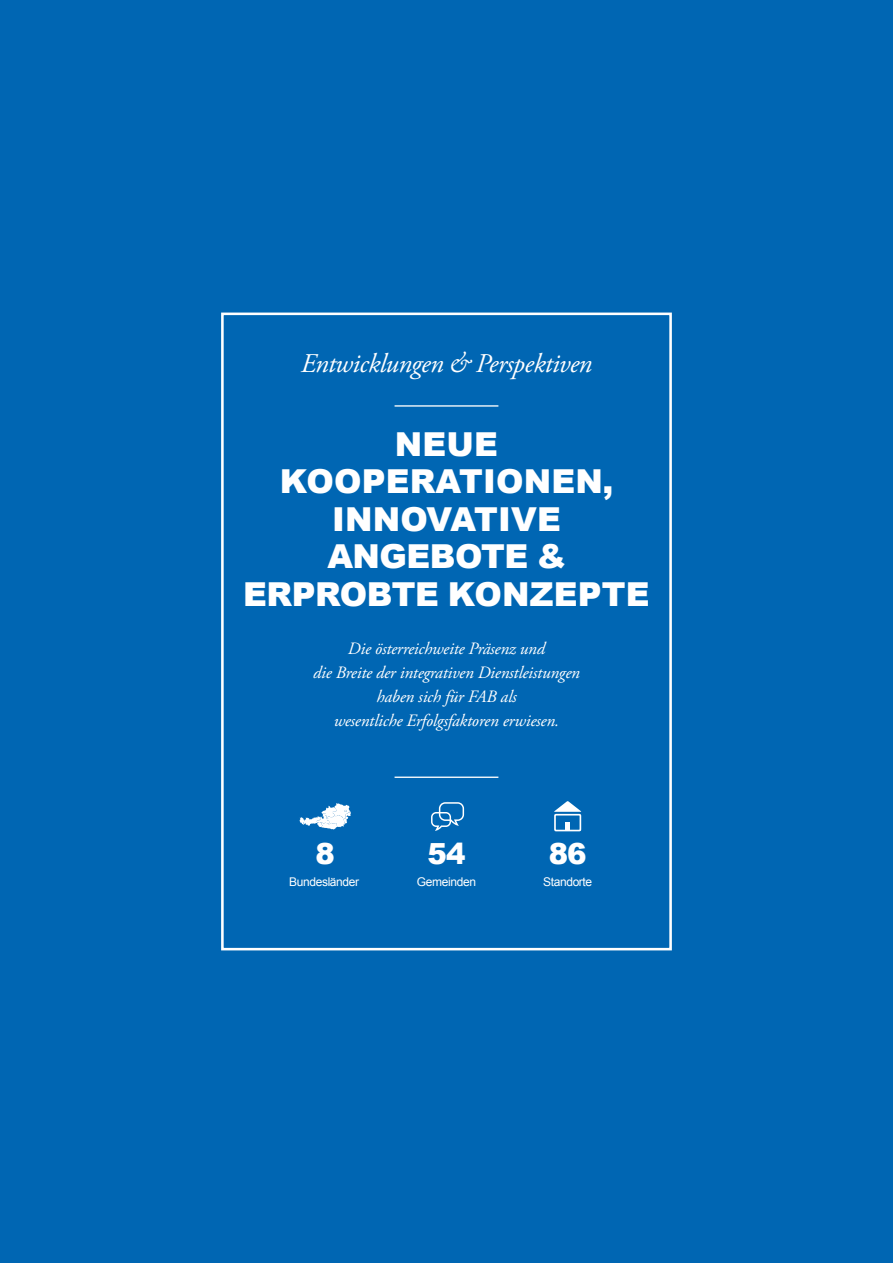
<style>
.page{position:relative;width:893px;height:1263px;background:#0066b3}
.page>*{position:absolute;margin:0;border:0;box-sizing:border-box;transform-origin:0 0}
.t1{font:900 33px/37.5px "Arial";letter-spacing:.005em;color:#fff;text-align:center}
.t2{font:900 29.1px "Arial";color:#fff}
.t3{font:italic 27px "Adobe Garamond Pro";letter-spacing:-.02em;color:#fff}
.t4{font:italic 17.25px/24px "Adobe Garamond Pro";letter-spacing:-.01em;color:#fff;text-align:center}
.t5{font:12px "Arial";letter-spacing:-.03em;color:#fff}
</style>
<div class="page">
<div style="left:221px;top:313px;width:451px;height:637px;border:3px solid #fff"></div>
<svg style="left:431px;top:802px;width:33px;height:29px"></svg>
<svg style="left:300px;top:803px;width:51px;height:27px"></svg>
<svg style="left:554px;top:801px;width:28px;height:11px"></svg>
<div style="left:554px;top:814px;width:27px;height:17px;border:2px solid #fff"></div>
<svg style="left:565px;top:823px;width:5px;height:7px"></svg>
<hr style="left:395px;top:776px;width:103px;height:2px;background:#fff">
<hr style="left:395px;top:405px;width:103px;height:2px;background:#fff">
<h3 class="t3" style="left:301px;top:347px;width:293px">Entwicklungen &amp; Perspektiven</h3>
<h1 class="t1" style="left:243px;top:424px;width:408px">NEUE<br>KOOPERATIONEN,<br>INNOVATIVE<br>ANGEBOTE &amp;<br>ERPROBTE KONZEPTE</h1>
<p class="t4" style="left:313px;top:637px;width:268px">Die österreichweite Präsenz und<br>die Breite der integrativen Dienstleistungen haben sich für FAB als<br>wesentliche Erfolgsfaktoren erwiesen.</p>
<h2 class="t2" style="left:316px;top:832px;width:21px">8</h2>
<p class="t5" style="left:289px;top:874px;width:72px">Bundesländer</p>
<h2 class="t2" style="left:427px;top:832px;width:39px">54</h2>
<p class="t5" style="left:417px;top:874px;width:61px">Gemeinden</p>
<h2 class="t2" style="left:549px;top:832px;width:39px">86</h2>
<p class="t5" style="left:543px;top:874px;width:51px">Standorte</p>
</div>
